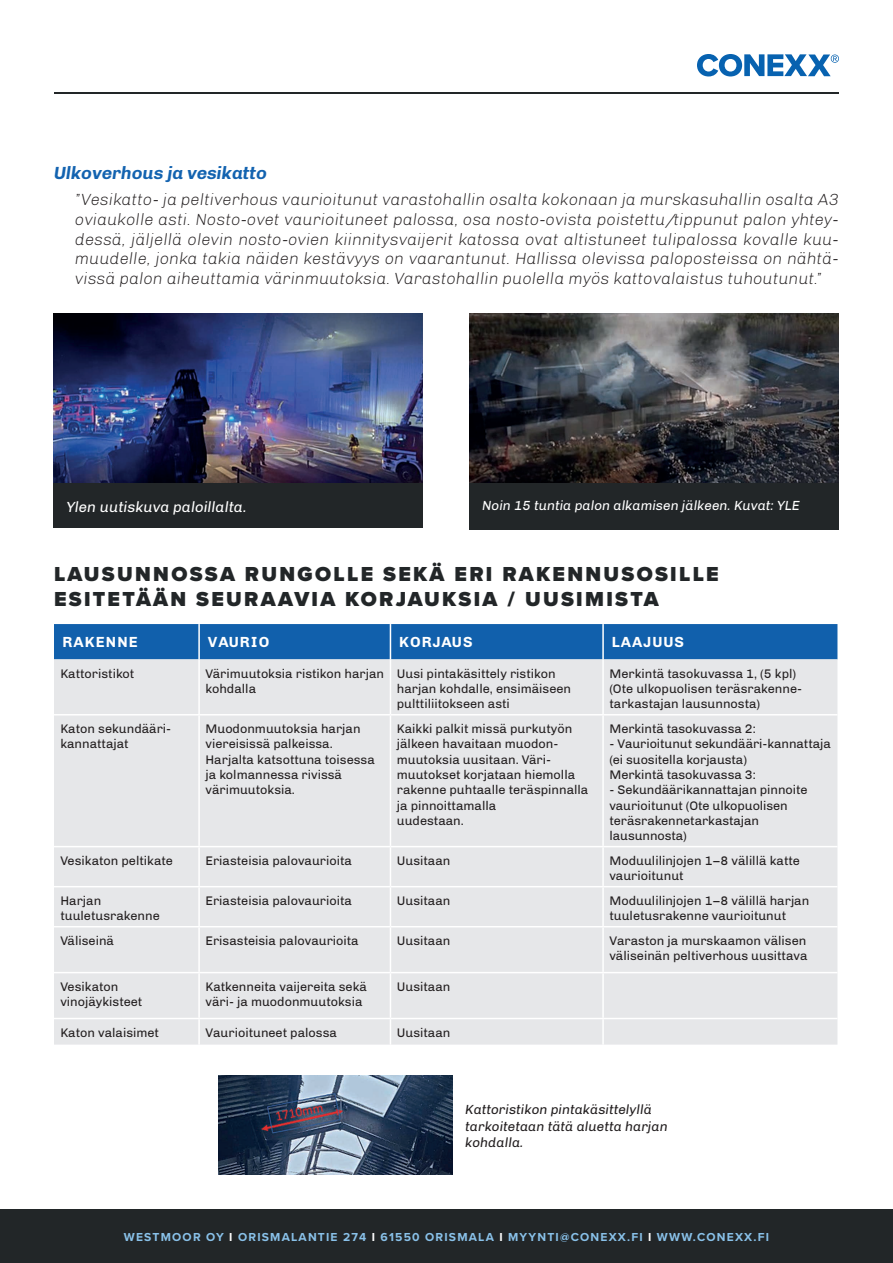
<style>
.page{position:relative;width:893px;height:1263px;background:#fff}
.page>*{position:absolute;margin:0;border:0;box-sizing:border-box;transform-origin:0 0}
.t1{font:900 21px/25.2px "Proxima Nova";letter-spacing:.11em;color:#222628}
.t2{font:italic 700 18px "Chivo";color:#1363b0}
.t3{font:italic 300 16.5px/19.8px "Chivo";color:#231f20;text-align:justify}
.t4{font:700 15px "Chivo";letter-spacing:.07em;color:#fff}
.t5{font:italic 15px "Chivo";color:#fff}
.t6{font:italic 13.5px/16.2px "Chivo";color:#231f20}
.t7{font:italic 13.5px "Chivo";color:#fff}
.t8{font:12.75px/15.3px "Chivo";color:#231f20}
.t9{font:700 12px "Proxima Nova";letter-spacing:.1em;color:#89c1e9}
.s1{color:#fff}
</style>
<div class="page">
<div style="left:0;top:1209px;width:893px;height:54px;background:#222628"></div>
<hr style="left:54px;top:92px;width:785px;height:2px;background:#222628">
<svg style="left:697px;top:54px;width:142px;height:22px"></svg>
<div style="left:469px;top:483px;width:370px;height:46px;background:#222628"></div>
<div style="left:54px;top:483px;width:369px;height:45px;background:#222628"></div>
<div style="left:54px;top:624px;width:783px;height:35px;background:#1160ac"></div>
<div style="left:54px;top:659px;width:783px;height:385px;background:#e6e7e9"></div>
<hr style="left:198px;top:659px;width:2px;height:55px;background:#fff">
<hr style="left:390px;top:659px;width:1px;height:55px;background:#fff">
<hr style="left:602px;top:659px;width:2px;height:55px;background:#fff">
<hr style="left:54px;top:714px;width:145px;height:1px;background:#fff">
<hr style="left:199px;top:714px;width:191px;height:1px;background:#fff">
<hr style="left:198px;top:715px;width:2px;height:131px;background:#fff">
<hr style="left:390px;top:714px;width:213px;height:1px;background:#fff">
<hr style="left:390px;top:715px;width:1px;height:131px;background:#fff">
<hr style="left:603px;top:714px;width:234px;height:1px;background:#fff">
<hr style="left:602px;top:715px;width:2px;height:131px;background:#fff">
<hr style="left:54px;top:846px;width:145px;height:1px;background:#fff">
<hr style="left:199px;top:846px;width:191px;height:1px;background:#fff">
<hr style="left:198px;top:847px;width:2px;height:39px;background:#fff">
<hr style="left:390px;top:846px;width:213px;height:1px;background:#fff">
<hr style="left:390px;top:847px;width:1px;height:39px;background:#fff">
<hr style="left:603px;top:846px;width:234px;height:1px;background:#fff">
<hr style="left:602px;top:847px;width:2px;height:39px;background:#fff">
<hr style="left:54px;top:886px;width:145px;height:1px;background:#fff">
<hr style="left:199px;top:886px;width:191px;height:1px;background:#fff">
<hr style="left:198px;top:887px;width:2px;height:39px;background:#fff">
<hr style="left:390px;top:886px;width:213px;height:1px;background:#fff">
<hr style="left:390px;top:887px;width:1px;height:39px;background:#fff">
<hr style="left:603px;top:886px;width:234px;height:1px;background:#fff">
<hr style="left:602px;top:887px;width:2px;height:39px;background:#fff">
<hr style="left:54px;top:926px;width:145px;height:1px;background:#fff">
<hr style="left:199px;top:926px;width:191px;height:1px;background:#fff">
<hr style="left:198px;top:927px;width:2px;height:45px;background:#fff">
<hr style="left:390px;top:926px;width:213px;height:1px;background:#fff">
<hr style="left:390px;top:927px;width:1px;height:45px;background:#fff">
<hr style="left:603px;top:926px;width:234px;height:1px;background:#fff">
<hr style="left:602px;top:927px;width:2px;height:45px;background:#fff">
<hr style="left:54px;top:972px;width:145px;height:1px;background:#fff">
<hr style="left:199px;top:972px;width:191px;height:1px;background:#fff">
<hr style="left:198px;top:973px;width:2px;height:45px;background:#fff">
<hr style="left:390px;top:972px;width:213px;height:1px;background:#fff">
<hr style="left:390px;top:973px;width:1px;height:45px;background:#fff">
<hr style="left:603px;top:972px;width:234px;height:1px;background:#fff">
<hr style="left:602px;top:973px;width:2px;height:45px;background:#fff">
<hr style="left:54px;top:1018px;width:145px;height:1px;background:#fff">
<hr style="left:199px;top:1018px;width:191px;height:1px;background:#fff">
<hr style="left:198px;top:1019px;width:2px;height:25px;background:#fff">
<hr style="left:390px;top:1018px;width:213px;height:1px;background:#fff">
<svg style="left:390px;top:1019px;width:1px;height:25px"></svg>
<hr style="left:603px;top:1018px;width:234px;height:1px;background:#fff">
<hr style="left:602px;top:1019px;width:2px;height:25px;background:#fff">
<hr style="left:198px;top:624px;width:2px;height:35px;background:#fff">
<hr style="left:390px;top:624px;width:1px;height:35px;background:#fff">
<hr style="left:602px;top:624px;width:2px;height:35px;background:#fff">
<img style="left:54px;top:313px;width:369px;height:170px">
<img style="left:469px;top:313px;width:370px;height:170px">
<img style="left:218px;top:1076px;width:235px;height:98px">
<h2 class="t2" style="left:54px;top:162px;width:215px">Ulkoverhous ja vesikatto</h2>
<p class="t3" style="left:75px;top:190px;width:765px">”Vesikatto- ja peltiverhous vaurioitunut varastohallin osalta kokonaan ja murskasuhallin osalta A3 oviaukolle asti. Nosto-ovet vaurioituneet palossa, osa nosto-ovista poistettu/tippunut palon yhtey&shy;dessä, jäljellä olevin nosto-ovien kiinnitysvaijerit katossa ovat altistuneet tulipalossa kovalle kuu&shy;muudelle, jonka takia näiden kestävyys on vaarantunut. Hallissa olevissa paloposteissa on nähtä&shy;vissä palon aiheuttamia värinmuutoksia. Varastohallin puolella myös kattovalaistus tuhoutunut.”</p>
<p class="t5" style="left:66px;top:498px;width:182px">Ylen uutiskuva paloillalta.</p>
<p class="t7" style="left:482px;top:498px;width:319px">Noin 15 tuntia palon alkamisen jälkeen. Kuvat: YLE</p>
<h1 class="t1" style="left:54px;top:561px;width:666px">LAUSUNNOSSA RUNGOLLE SEKÄ ERI RAKENNUSOSILLE<br>ESITETÄÄN SEURAAVIA KORJAUKSIA / UUSIMISTA</h1>
<p class="t4" style="left:63px;top:633px;width:77px">RAKENNE</p>
<p class="t4" style="left:208px;top:633px;width:63px">VAURIO</p>
<p class="t4" style="left:399px;top:633px;width:75px">KORJAUS</p>
<p class="t4" style="left:612px;top:633px;width:74px">LAAJUUS</p>
<p class="t8" style="left:60px;top:666px;width:75px">Kattoristikot</p>
<p class="t8" style="left:205px;top:666px;width:180px">Värimuutoksia ristikon harjan kohdalla</p>
<p class="t8" style="left:397px;top:666px;width:176px">Uusi pintakäsittely ristikon harjan kohdalle, ensimäiseen pulttiliitokseen asti</p>
<p class="t8" style="left:609px;top:666px;width:194px">Merkintä tasokuvassa 1, (5 kpl) (Ote ulkopuolisen teräsrakenne&shy;tarkastajan lausunnosta)</p>
<p class="t8" style="left:60px;top:721px;width:112px">Katon sekundääri&shy;kannattajat</p>
<p class="t8" style="left:205px;top:721px;width:171px">Muodonmuutoksia harjan viereisissä palkeissa.<br>Harjalta katsottuna toisessa ja kolmannessa rivissä värimuutoksia.</p>
<p class="t8" style="left:397px;top:721px;width:193px">Kaikki palkit missä purkutyön jälkeen havaitaan muodon&shy;muutoksia uusitaan. Väri&shy;muutokset korjataan hiemolla rakenne puhtaalle teräspinnalla ja pinnoittamalla<br>uudestaan.</p>
<p class="t8" style="left:609px;top:721px;width:148px">Merkintä tasokuvassa 2:</p>
<p class="t8" style="left:609px;top:736px;width:223px">- Vaurioitunut sekundääri-kannattaja (ei suositella korjausta)<br>Merkintä tasokuvassa 3:</p>
<p class="t8" style="left:609px;top:782px;width:199px">- Sekundäärikannattajan pinnoite vaurioitunut (Ote ulkopuolisen teräsrakennetarkastajan lausunnosta)</p>
<p class="t8" style="left:60px;top:853px;width:114px">Vesikaton peltikate</p>
<p class="t8" style="left:205px;top:853px;width:148px">Eriasteisia palovaurioita</p>
<p class="t8" style="left:397px;top:853px;width:55px">Uusitaan</p>
<p class="t8" style="left:609px;top:853px;width:192px">Moduulilinjojen 1–8 välillä katte vaurioitunut</p>
<p class="t8" style="left:60px;top:893px;width:101px">Harjan tuuletusrakenne</p>
<p class="t8" style="left:205px;top:893px;width:148px">Eriasteisia palovaurioita</p>
<p class="t8" style="left:397px;top:893px;width:55px">Uusitaan</p>
<p class="t8" style="left:609px;top:893px;width:201px">Moduulilinjojen 1–8 välillä harjan tuuletusrakenne vaurioitunut</p>
<p class="t8" style="left:60px;top:933px;width:55px">Väliseinä</p>
<p class="t8" style="left:205px;top:933px;width:155px">Erisasteisia palovaurioita</p>
<p class="t8" style="left:397px;top:933px;width:55px">Uusitaan</p>
<p class="t8" style="left:609px;top:933px;width:199px">Varaston ja murskaamon välisen väliseinän peltiverhous uusittava</p>
<p class="t8" style="left:60px;top:979px;width:83px">Vesikaton vinojäykisteet</p>
<p class="t8" style="left:205px;top:979px;width:163px">Katkenneita vaijereita sekä väri- ja muodonmuutoksia</p>
<p class="t8" style="left:397px;top:979px;width:55px">Uusitaan</p>
<p class="t8" style="left:60px;top:1025px;width:100px">Katon valaisimet</p>
<p class="t8" style="left:205px;top:1025px;width:133px">Vaurioituneet palossa</p>
<p class="t8" style="left:397px;top:1025px;width:55px">Uusitaan</p>
<p class="t6" style="left:465px;top:1102px;width:204px">Kattoristikon pintakäsittelyllä tarkoitetaan tätä aluetta harjan kohdalla.</p>
<p class="t9" style="left:124px;top:1228px;width:647px">WESTMOOR OY <span class="s1">I</span> ORISMALANTIE 274 <span class="s1">I</span> 61550 ORISMALA <span class="s1">I</span> MYYNTI@CONEXX.FI <span class="s1">I</span> WWW.CONEXX.FI</p>
</div>
